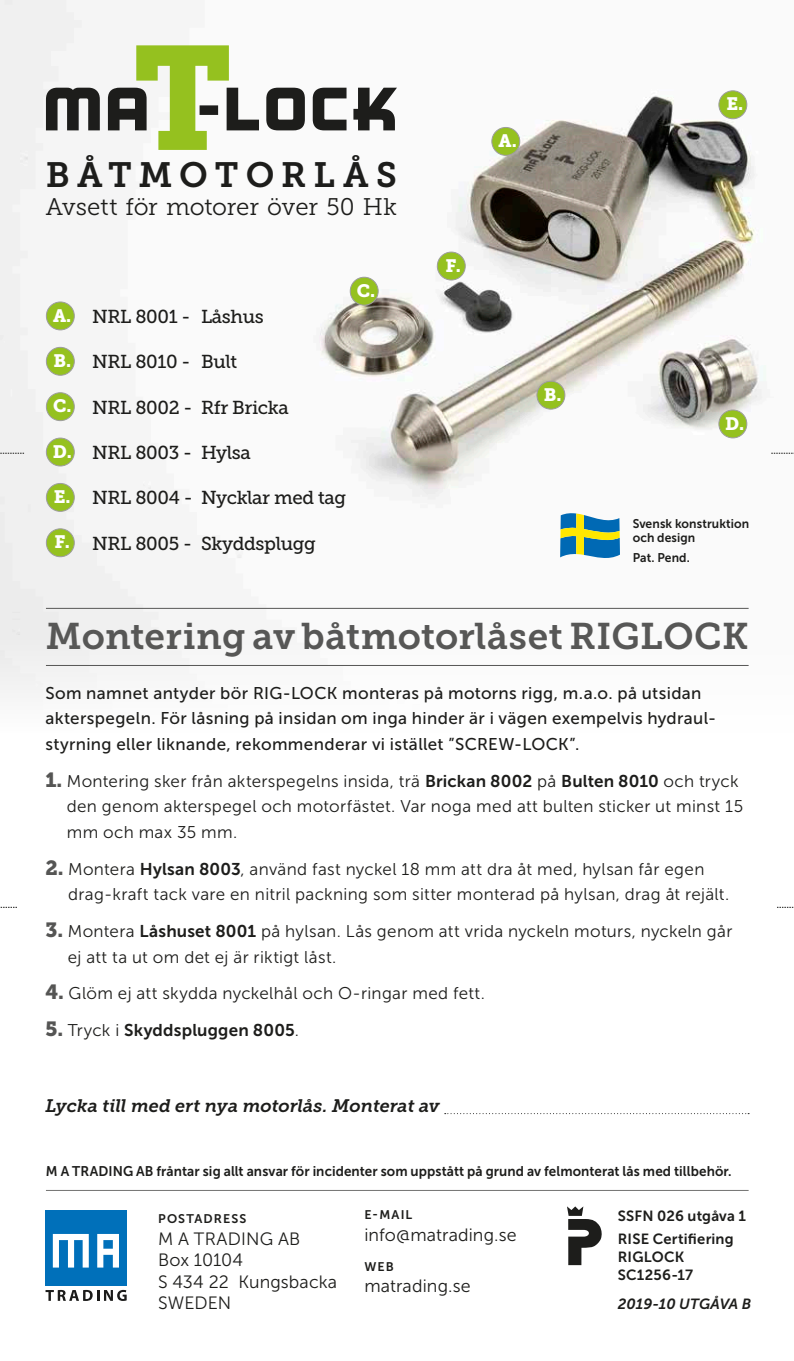
<style>
.page{position:relative;width:794px;height:1361px;background:#fff}
.page>*{position:absolute;margin:0;border:0;box-sizing:border-box;transform-origin:0 0}
.t1{font:37px "Museo Slab 700";letter-spacing:.01em;color:#575756}
.t2{font:35px "Museo Slab 700";letter-spacing:.205em;color:#1d1d1b}
.t3{font:24px "Museo Slab 300";letter-spacing:-.005em;color:#1d1d1b}
.t4{font:18.8px "Museo Slab 500";letter-spacing:-.02em;color:#1d1d1b}
.t5{font:italic 18px "Museo Slab 700";color:#1d1d1b}
.t6{font:18px "Museo Slab 900";color:#fff}
.t7{font:17.8px/21.4px "Museo Sans 300";letter-spacing:.005em;color:#1d1d1b}
.t8{font:17px/25.6px "Museo Sans 300";letter-spacing:.02em;color:#1d1d1b}
.t9{font:17px/25.6px "Museo Sans 500";letter-spacing:.02em;color:#1d1d1b}
.t10{font:17px "Museo Sans 700";letter-spacing:.01em;color:#1d1d1b}
.t11{font:14.8px/23.4px "Museo Sans 700";letter-spacing:.015em;color:#1d1d1b}
.t12{font:italic 14.8px "Museo Sans 700";letter-spacing:.005em;color:#1d1d1b}
.t13{font:14px "Museo Sans 700";letter-spacing:.005em;color:#1d1d1b;scale:.96 1}
.t14{font:12.6px/14.4px "Museo Sans 700";letter-spacing:.01em;color:#1d1d1b;scale:.96 1}
.t15{font:12.4px "Museo Sans 700";letter-spacing:.09em;color:#1d1d1b}
.s1{font-family:"Museo Slab 900";font-size:18px;color:#fff}
.s2{font-family:"Museo Slab 900";font-size:20.4px;color:#555554}
.s3{font-family:"Museo Sans 700"}
.s4{font-family:"Museo Sans 300"}
</style>
<div class="page">
<img style="left:0;top:0;width:794px;height:693px">
<svg style="left:46px;top:45px;width:351px;height:105px"></svg>
<hr style="left:46px;top:608px;width:702px;height:1px;background:#575756">
<hr style="left:46px;top:665px;width:702px;height:1px;background:#575756">
<hr style="left:46px;top:1190px;width:702px;height:1px;background:#737372">
<div style="left:46px;top:302px;width:28px;height:28px;background:#95c11f;border-radius:50%"></div>
<div style="left:46px;top:301px;width:29px;height:29px;border:1px solid #9d9d9d;border-radius:50%"></div>
<div style="left:46px;top:347px;width:28px;height:28px;background:#95c11f;border-radius:50%"></div>
<div style="left:46px;top:347px;width:29px;height:29px;border:1px solid #9d9d9d;border-radius:50%"></div>
<div style="left:46px;top:393px;width:28px;height:28px;background:#95c11f;border-radius:50%"></div>
<div style="left:46px;top:392px;width:29px;height:29px;border:1px solid #9d9d9d;border-radius:50%"></div>
<div style="left:46px;top:438px;width:28px;height:28px;background:#95c11f;border-radius:50%"></div>
<div style="left:46px;top:438px;width:29px;height:28px;border:1px solid #9d9d9d;border-radius:50%"></div>
<div style="left:46px;top:483px;width:28px;height:28px;background:#95c11f;border-radius:50%"></div>
<div style="left:46px;top:483px;width:29px;height:29px;border:1px solid #9d9d9d;border-radius:50%"></div>
<div style="left:46px;top:529px;width:28px;height:28px;background:#95c11f;border-radius:50%"></div>
<div style="left:46px;top:528px;width:29px;height:29px;border:1px solid #9d9d9d;border-radius:50%"></div>
<div style="left:45px;top:1210px;width:81px;height:75px;background:#0070ba"></div>
<svg style="left:46px;top:1290px;width:81px;height:11px"></svg>
<svg style="left:53px;top:1234px;width:36px;height:33px"></svg>
<svg style="left:97px;top:1234px;width:22px;height:33px"></svg>
<svg style="left:567px;top:1206px;width:35px;height:59px"></svg>
<svg style="left:0;top:453px;width:24px;height:1px"></svg>
<svg style="left:0;top:907px;width:17px;height:1px"></svg>
<svg style="left:771px;top:453px;width:23px;height:1px"></svg>
<svg style="left:777px;top:907px;width:17px;height:1px"></svg>
<svg style="left:445px;top:1113px;width:304px;height:1px"></svg>
<div style="left:492px;top:127px;width:28px;height:28px;background:#95c11f;border-radius:50%"></div>
<div style="left:491px;top:127px;width:29px;height:29px;border:1px solid #9d9d9d;border-radius:50%"></div>
<div style="left:537px;top:381px;width:28px;height:28px;background:#95c11f;border-radius:50%"></div>
<div style="left:536px;top:381px;width:29px;height:28px;border:1px solid #9d9d9d;border-radius:50%"></div>
<div style="left:350px;top:277px;width:28px;height:28px;background:#95c11f;border-radius:50%"></div>
<div style="left:350px;top:277px;width:28px;height:29px;border:1px solid #9d9d9d;border-radius:50%"></div>
<div style="left:719px;top:410px;width:28px;height:28px;background:#95c11f;border-radius:50%"></div>
<div style="left:718px;top:409px;width:29px;height:29px;border:1px solid #9d9d9d;border-radius:50%"></div>
<div style="left:719px;top:91px;width:28px;height:28px;background:#95c11f;border-radius:50%"></div>
<div style="left:718px;top:90px;width:29px;height:29px;border:1px solid #9d9d9d;border-radius:50%"></div>
<div style="left:437px;top:252px;width:28px;height:28px;background:#95c11f;border-radius:50%"></div>
<div style="left:437px;top:252px;width:29px;height:28px;border:1px solid #9d9d9d;border-radius:50%"></div>
<svg style="left:560px;top:513px;width:60px;height:45px;background:#679f8e"></svg>
<h2 class="t2" style="left:46px;top:155px;width:352px">BÅTMOTORLÅS</h2>
<h3 class="t3" style="left:46px;top:194px;width:352px">Avsett för motorer över 50 Hk</h3>
<p class="t4" style="left:53px;top:306px;width:212px"><span class="s1">A.</span> NRL 8001 - Låshus</p>
<p class="t4" style="left:53px;top:351px;width:185px"><span class="s1">B.</span> NRL 8010 - Bult</p>
<p class="t4" style="left:53px;top:397px;width:237px"><span class="s1">C.</span> NRL 8002 - Rfr Bricka</p>
<p class="t4" style="left:53px;top:442px;width:200px"><span class="s1">D.</span> NRL 8003 - Hylsa</p>
<p class="t4" style="left:54px;top:487px;width:294px"><span class="s1">E.</span> NRL 8004 - Nycklar med tag</p>
<p class="t4" style="left:55px;top:533px;width:263px"><span class="s1">F.</span> NRL 8005 - Skyddsplugg</p>
<p class="t6" style="left:357px;top:280px;width:20px">C.</p>
<p class="t6" style="left:498px;top:130px;width:20px">A.</p>
<p class="t6" style="left:445px;top:255px;width:17px">F.</p>
<p class="t6" style="left:544px;top:384px;width:19px">B.</p>
<p class="t6" style="left:726px;top:94px;width:18px">E.</p>
<p class="t6" style="left:725px;top:413px;width:21px">D.</p>
<p class="t14" style="left:632px;top:516px;width:123px">Svensk konstruktion och design</p>
<p class="t14" style="left:632px;top:550px;width:61px">Pat. Pend.</p>
<h1 class="t1" style="left:46px;top:615px;width:704px">Montering av båtmotorlåset RIGLOCK</h1>
<p class="t9" style="left:45px;top:680px;width:672px">Som namnet antyder bör RIG-LOCK monteras på motorns rigg, m.a.o. på utsidan akterspegeln. För låsning på insidan om inga hinder är i vägen exempelvis hydraul&shy;styrning eller liknande, rekommenderar vi istället ”SCREW-LOCK”.</p>
<p class="t8" style="left:67px;top:768px;width:678px;text-indent:-21px"><span class="s2">1.</span> Montering sker från akterspegelns insida, trä <span class="s3">Brickan 8002</span> på <span class="s3">Bulten 8010</span> och tryck den genom akterspegel och motorfästet. Var noga med att bulten sticker ut minst 15 mm och max 35 mm.</p>
<p class="t8" style="left:68px;top:856px;width:662px;text-indent:-23px"><span class="s2">2.</span> Montera <span class="s3">Hylsan 8003</span>, använd fast nyckel 18 mm att dra åt med, hylsan får egen drag-kraft tack vare en nitril packning som sitter monterad på hylsan, drag åt rejält.</p>
<p class="t8" style="left:68px;top:918px;width:666px;text-indent:-22px"><span class="s2">3.</span> Montera <span class="s3">Låshuset 8001</span> på hylsan. Lås genom att vrida nyckeln moturs, nyckeln går ej att ta ut om det ej är riktigt låst.</p>
<p class="t8" style="left:45px;top:981px;width:441px"><span class="s2">4.</span> Glöm ej att skydda nyckelhål och O-ringar med fett.</p>
<p class="t10" style="left:45px;top:1021px;width:255px"><span class="s2">5.</span> <span class="s4">Tryck i</span> Skyddspluggen 8005<span class="s4">.</span></p>
<p class="t5" style="left:45px;top:1096px;width:396px">Lycka till med ert nya motorlås. Monterat av</p>
<p class="t13" style="left:46px;top:1163px;width:716px">M A TRADING AB fråntar sig allt ansvar för incidenter som uppstått på grund av felmonterat lås med tillbehör.</p>
<p class="t15" style="left:158px;top:1212px;width:90px">POSTADRESS</p>
<p class="t7" style="left:158px;top:1228px;width:180px">M A TRADING AB<br>Box 10104<br>S 434 22 Kungsbacka<br>SWEDEN</p>
<p class="t15" style="left:364px;top:1208px;width:49px">E-MAIL</p>
<p class="t7" style="left:364px;top:1224px;width:154px">info@matrading.se</p>
<p class="t15" style="left:364px;top:1259px;width:31px">WEB</p>
<p class="t7" style="left:364px;top:1275px;width:108px">matrading.se</p>
<p class="t11" style="left:618px;top:1204px;width:130px">SSFN 026 utgåva 1<br>RISE Certifiering</p>
<p class="t11" style="left:618px;top:1248px;width:77px;line-height:17.6px">RIGLOCK<br>SC1256-17</p>
<p class="t12" style="left:618px;top:1295px;width:135px">2019-10 UTGÅVA B</p>
</div>
